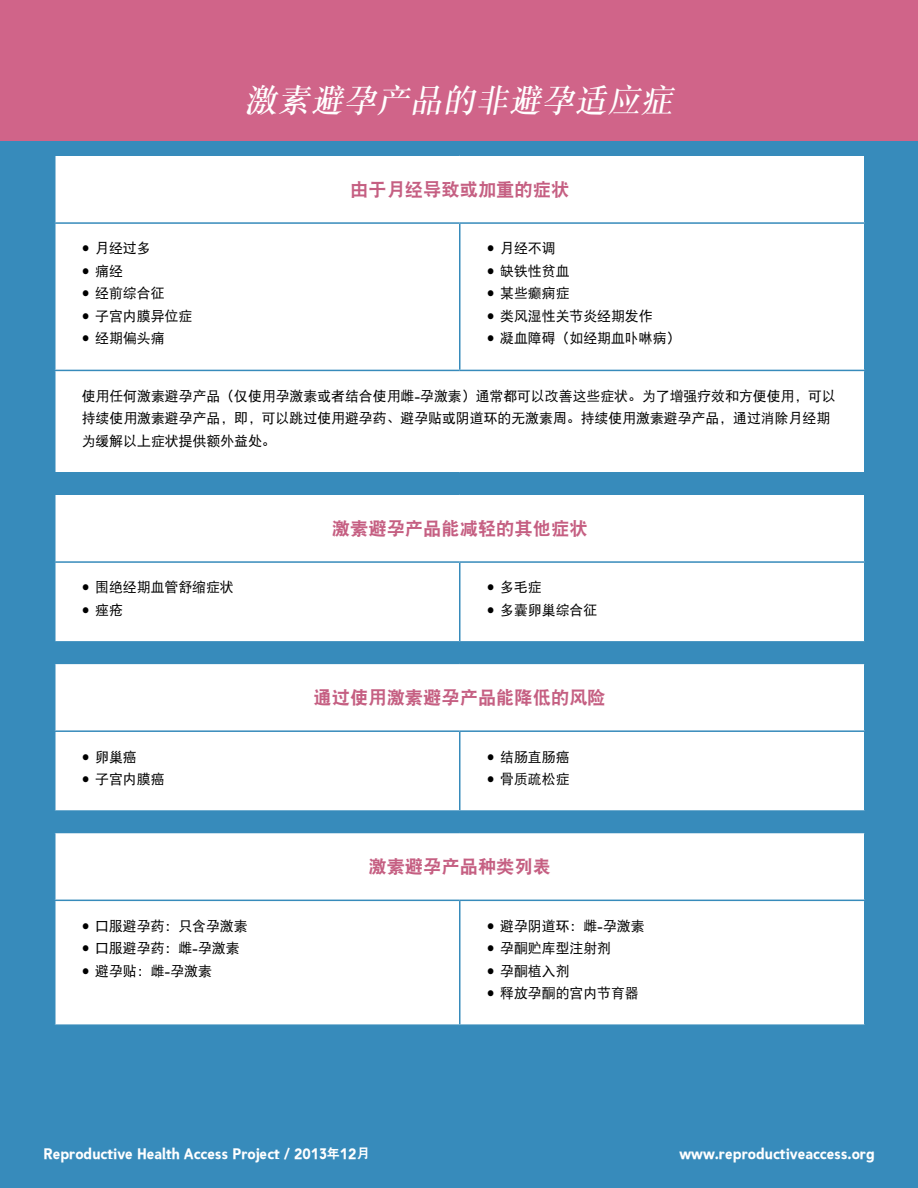
<style>
.page{position:relative;width:918px;height:1188px;background:#378bbb}
.page>*{position:absolute;margin:0;border:0;box-sizing:border-box;transform-origin:0 0}
.t1{font:italic 33px "DF Song GB W7";color:#fff}
.t2{font:18.3px "DF Hei GB W9";color:#c55f82}
.t3{font:700 14.85px "Bawdy";color:#fff}
.t4{font:13.8px/22.5px "DF Hei GB W5";color:#000}
.s1{font-family:"Bawdy";font-size:16.5px}
.s2{font-family:"DF Hei GB W9";font-weight:400;font-size:13.05px}
</style>
<div class="page">
<div style="left:0;top:0;width:918px;height:141px;background:#d06489"></div>
<div style="left:56px;top:156px;width:808px;height:66px;background:#fff"></div>
<div style="left:56px;top:224px;width:808px;height:800px;background:#fff"></div>
<svg style="left:56px;top:474px;width:808px;height:358px;fill:#fff"></svg>
<hr style="left:459px;top:224px;width:1px;height:146px;background:#378bbb">
<hr style="left:54px;top:370px;width:406px;height:1px;background:#378bbb">
<hr style="left:460px;top:370px;width:406px;height:1px;background:#378bbb">
<hr style="left:54px;top:472px;width:406px;height:2px;background:#378bbb">
<hr style="left:460px;top:472px;width:406px;height:2px;background:#378bbb">
<hr style="left:54px;top:493px;width:406px;height:2px;background:#378bbb">
<hr style="left:460px;top:493px;width:406px;height:2px;background:#378bbb">
<hr style="left:54px;top:561px;width:406px;height:2px;background:#378bbb">
<hr style="left:460px;top:561px;width:406px;height:2px;background:#378bbb">
<hr style="left:459px;top:563px;width:1px;height:78px;background:#378bbb">
<hr style="left:54px;top:641px;width:406px;height:2px;background:#378bbb">
<hr style="left:460px;top:641px;width:406px;height:2px;background:#378bbb">
<hr style="left:54px;top:663px;width:406px;height:1px;background:#378bbb">
<hr style="left:460px;top:663px;width:406px;height:1px;background:#378bbb">
<hr style="left:54px;top:730px;width:406px;height:2px;background:#378bbb">
<hr style="left:460px;top:730px;width:406px;height:2px;background:#378bbb">
<hr style="left:459px;top:732px;width:1px;height:78px;background:#378bbb">
<hr style="left:54px;top:810px;width:406px;height:2px;background:#378bbb">
<hr style="left:460px;top:810px;width:406px;height:2px;background:#378bbb">
<hr style="left:54px;top:832px;width:406px;height:1px;background:#378bbb">
<hr style="left:460px;top:832px;width:406px;height:1px;background:#378bbb">
<hr style="left:54px;top:900px;width:406px;height:1px;background:#378bbb">
<hr style="left:460px;top:900px;width:406px;height:1px;background:#378bbb">
<hr style="left:459px;top:901px;width:1px;height:123px;background:#378bbb">
<h1 class="t1" style="left:244px;top:82px;width:437px">激素避孕产品的非避孕适应症</h1>
<p class="t4" style="left:82px;top:237px;width:70px"><span class="s1">•</span> 月经过多</p>
<p class="t4" style="left:82px;top:259px;width:43px"><span class="s1">•</span> 痛经</p>
<p class="t4" style="left:82px;top:282px;width:84px"><span class="s1">•</span> 经前综合征</p>
<p class="t4" style="left:82px;top:304px;width:112px"><span class="s1">•</span> 子宫内膜异位症</p>
<p class="t4" style="left:82px;top:327px;width:84px"><span class="s1">•</span> 经期偏头痛</p>
<h2 class="t2" style="left:350px;top:180px;width:221px">由于月经导致或加重的症状</h2>
<p class="t4" style="left:487px;top:237px;width:70px"><span class="s1">•</span> 月经不调</p>
<p class="t4" style="left:487px;top:259px;width:84px"><span class="s1">•</span> 缺铁性贫血</p>
<p class="t4" style="left:487px;top:282px;width:84px"><span class="s1">•</span> 某些癫痫症</p>
<p class="t4" style="left:487px;top:304px;width:167px"><span class="s1">•</span> 类风湿性关节炎经期发作</p>
<p class="t4" style="left:487px;top:327px;width:195px"><span class="s1">•</span> 凝血障碍（如经期血卟啉病）</p>
<p class="t4" style="left:82px;top:384px;width:756px">使用任何激素避孕产品（仅使用孕激素或者结合使用雌<span class="s1">-</span>孕激素）通常都可以改善这些症状。为了增强疗效和方便使用，可以持续使用激素避孕产品，即，可以跳过使用避孕药、避孕贴或阴道环的无激素周。持续使用激素避孕产品，通过消除月经期为缓解以上症状提供额外益处。</p>
<h2 class="t2" style="left:332px;top:519px;width:257px">激素避孕产品能减轻的其他症状</h2>
<p class="t4" style="left:82px;top:576px;width:154px"><span class="s1">•</span> 围绝经期血管舒缩症状</p>
<p class="t4" style="left:82px;top:598px;width:43px"><span class="s1">•</span> 痤疮</p>
<p class="t4" style="left:487px;top:576px;width:57px"><span class="s1">•</span> 多毛症</p>
<p class="t4" style="left:487px;top:598px;width:112px"><span class="s1">•</span> 多囊卵巢综合征</p>
<h2 class="t2" style="left:314px;top:688px;width:294px">通过使用激素避孕产品能降低的风险</h2>
<p class="t4" style="left:82px;top:745px;width:57px"><span class="s1">•</span> 卵巢癌</p>
<p class="t4" style="left:82px;top:768px;width:84px"><span class="s1">•</span> 子宫内膜癌</p>
<p class="t4" style="left:487px;top:745px;width:84px"><span class="s1">•</span> 结肠直肠癌</p>
<p class="t4" style="left:487px;top:768px;width:84px"><span class="s1">•</span> 骨质疏松症</p>
<h2 class="t2" style="left:368px;top:857px;width:184px">激素避孕产品种类列表</h2>
<p class="t4" style="left:82px;top:914px;width:167px"><span class="s1">•</span> 口服避孕药：只含孕激素</p>
<p class="t4" style="left:82px;top:937px;width:159px"><span class="s1">•</span> 口服避孕药：雌<span class="s1">-</span>孕激素</p>
<p class="t4" style="left:82px;top:959px;width:132px"><span class="s1">•</span> 避孕贴：雌<span class="s1">-</span>孕激素</p>
<p class="t4" style="left:487px;top:914px;width:159px"><span class="s1">•</span> 避孕阴道环：雌<span class="s1">-</span>孕激素</p>
<p class="t4" style="left:487px;top:937px;width:126px"><span class="s1">•</span> 孕酮贮库型注射剂</p>
<p class="t4" style="left:487px;top:959px;width:84px"><span class="s1">•</span> 孕酮植入剂</p>
<p class="t4" style="left:487px;top:982px;width:154px"><span class="s1">•</span> 释放孕酮的宫内节育器</p>
<p class="t3" style="left:44px;top:1145px;width:327px">Reproductive Health Access Project / 2013<span class="s2">年</span>12<span class="s2">月</span></p>
<p class="t3" style="left:680px;top:1145px;width:196px">www.reproductiveaccess.org</p>
</div>
